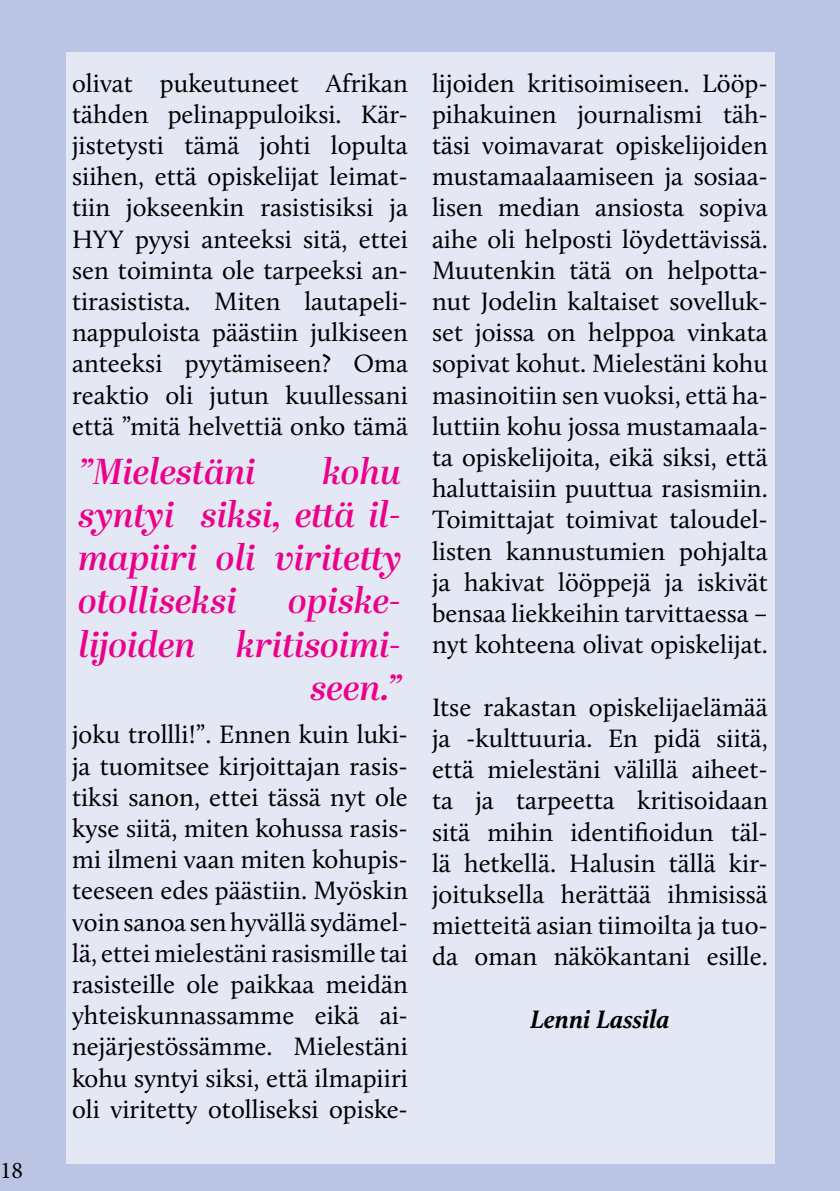
<style>
.page{position:relative;width:840px;height:1191px;background:#fff}
.page>*{position:absolute;margin:0;border:0;box-sizing:border-box;transform-origin:0 0}
.t1{font:italic 600 36px/43.2px "Abril Display";letter-spacing:-.005em;color:#ec008b;text-align:justify}
.t2{font:26px/31.2px "Calluna";color:#000;text-align:justify}
.t3{font:italic 700 26px "Calluna";color:#000}
.t4{font:24px "Minion Pro";color:#000}
</style>
<div class="page">
<div style="left:0;top:0;width:839px;height:1191px;background:#bdc5e5"></div>
<div style="left:66px;top:52px;width:708px;height:1111px;background:#e4e7f4"></div>
<p class="t4" style="left:0;top:1154px;width:25px">18</p>
<p class="t2" style="left:72px;top:67px;width:337px">olivat pukeutuneet Afrikan tähden pelinappuloiksi. Kär&shy;jistetysti tämä johti lopulta siihen, että opiskelijat leimat&shy;tiin jokseenkin rasistisiksi ja HYY pyysi anteeksi sitä, ettei sen toiminta ole tarpeeksi an&shy;tirasistista. Miten lautapeli&shy;nappuloista päästiin julkiseen anteeksi pyytämiseen? Oma reaktio oli jutun kuullessani että ”mitä helvettiä onko tämä</p>
<h1 class="t1" style="left:78px;top:451px;width:324px;text-indent:243px">kohu syntyi siksi, että il&shy;mapiiri oli viritetty otolliseksi</h1>
<h1 class="t1" style="left:78px;top:451px;width:179px">”Mielestäni</h1>
<h1 class="t1" style="left:78px;top:581px;width:324px;text-align:right">opiske-<br>lijoiden kritisoimi&shy;seen.”</h1>
<p class="t2" style="left:72px;top:718px;width:337px">joku trollli!”. Ennen kuin luki&shy;ja tuomitsee kirjoittajan rasis&shy;tiksi sanon, ettei tässä nyt ole kyse siitä, miten kohussa rasis&shy;mi ilmeni vaan miten kohupis&shy;teeseen edes päästiin. Myöskin voin sanoa sen hyvällä sydämel&shy;lä, ettei mielestäni rasismille tai rasisteille ole paikkaa meidän yhteiskunnassamme eikä ai&shy;nejärjestössämme. Mielestäni kohu syntyi siksi, että ilmapiiri oli viritetty otolliseksi opiske-</p>
<p class="t2" style="left:432px;top:67px;width:337px">lijoiden kritisoimiseen. Lööp&shy;pihakuinen journalismi täh&shy;täsi voimavarat opiskelijoiden mustamaalaamiseen ja sosiaa&shy;lisen median ansiosta sopiva aihe oli helposti löydettävissä.<br>Muutenkin tätä on helpotta&shy;nut Jodelin kaltaiset sovelluk&shy;set joissa on helppoa vinkata sopivat kohut. Mielestäni kohu masinoitiin sen vuoksi, että ha&shy;luttiin kohu jossa mustamaala&shy;ta opiskelijoita, eikä siksi, että haluttaisiin puuttua rasismiin.<br>Toimittajat toimivat taloudel&shy;listen kannustumien pohjalta ja hakivat lööppejä ja iskivät bensaa liekkeihin tarvittaessa – nyt kohteena olivat opiskelijat.</p>
<p class="t2" style="left:432px;top:691px;width:337px">Itse rakastan opiskelijaelämää ja -kulttuuria. En pidä siitä, että mielestäni välillä aiheet&shy;ta ja tarpeetta kritisoidaan sitä mihin identifioidun täl&shy;lä hetkellä. Halusin tällä kir&shy;joituksella herättää ihmisissä mietteitä asian tiimoilta ja tuo&shy;da oman näkökantani esille.</p>
<p class="t3" style="left:529px;top:1003px;width:141px">Lenni Lassila</p>
</div>
